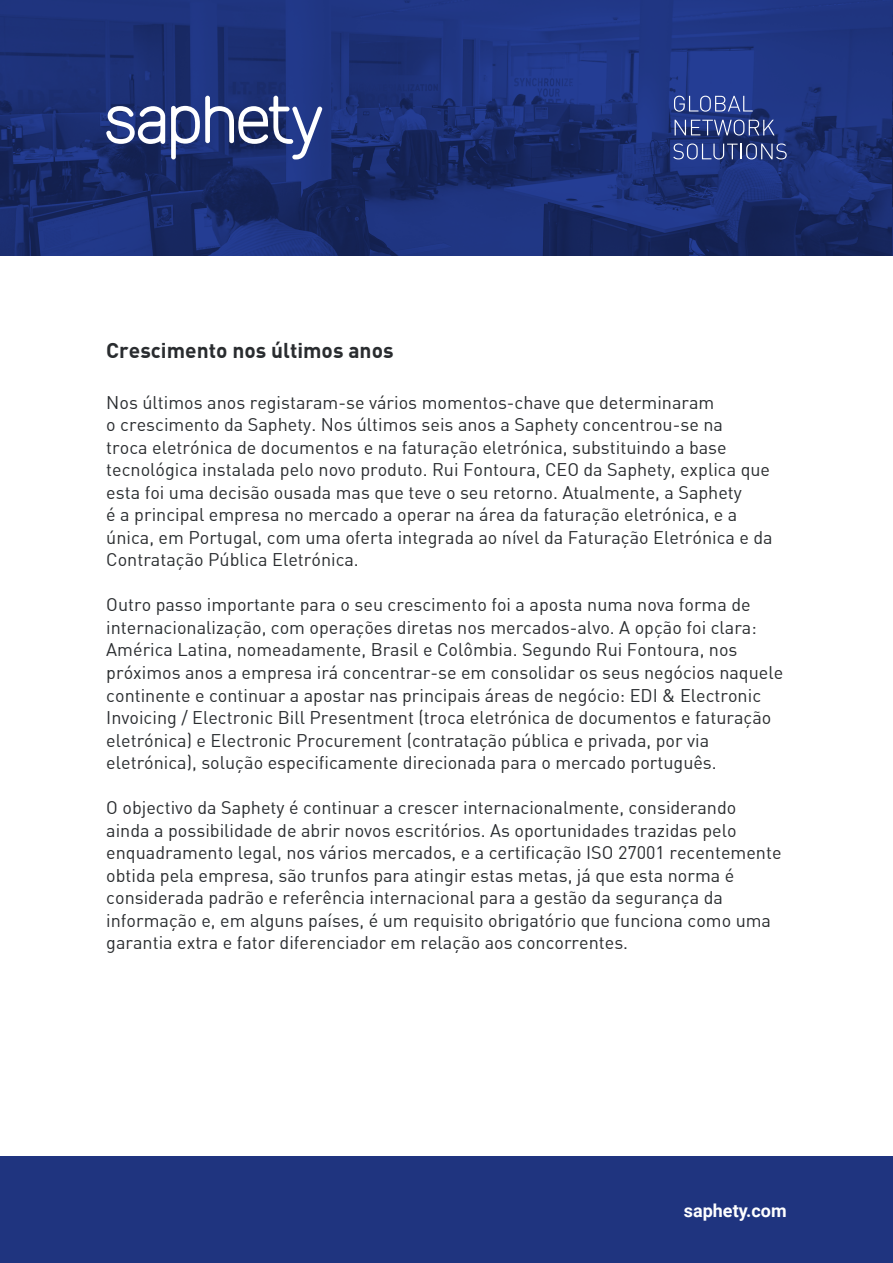
<style>
.page{position:relative;width:893px;height:1263px;background:#fff}
.page>*{position:absolute;margin:0;border:0;box-sizing:border-box;transform-origin:0 0}
.t1{font:21px "DIN Bold";color:#292c2f}
.t2{font:18px/22.5px "DIN Regular";color:#292c2f}
.t3{font:700 18px "Roboto";color:#fff}
</style>
<div class="page">
<img style="left:0;top:0;width:893px;height:255px">
<svg style="left:106px;top:106px;width:59px;height:38px"></svg>
<svg style="left:171px;top:96px;width:151px;height:63px"></svg>
<svg style="left:674px;top:96px;width:79px;height:16px"></svg>
<svg style="left:675px;top:120px;width:100px;height:16px;background:#4b5c96"></svg>
<svg style="left:673px;top:143px;width:114px;height:16px;background:#485994"></svg>
<div style="left:0;top:1157px;width:893px;height:106px;background:#1f347f"></div>
<p class="t1" style="left:106px;top:337px;width:289px">Crescimento nos últimos anos</p>
<p class="t2" style="left:106px;top:391px;width:668px">Nos últimos anos registaram-se vários momentos-chave que determinaram<br>o crescimento da Saphety. Nos últimos seis anos a Saphety concentrou-se na<br>troca eletrónica de documentos e na faturação eletrónica, substituindo a base tecnológica instalada pelo novo produto. Rui Fontoura, CEO da Saphety, explica que esta foi uma decisão ousada mas que teve o seu retorno. Atualmente, a Saphety<br>é a principal empresa no mercado a operar na área da faturação eletrónica, e a única, em Portugal, com uma oferta integrada ao nível da Faturação Eletrónica e da Contratação Pública Eletrónica.</p>
<p class="t2" style="left:106px;top:593px;width:678px">Outro passo importante para o seu crescimento foi a aposta numa nova forma de internacionalização, com operações diretas nos mercados-alvo. A opção foi clara:<br>América Latina, nomeadamente, Brasil e Colômbia. Segundo Rui Fontoura, nos próximos anos a empresa irá concentrar-se em consolidar os seus negócios naquele continente e continuar a apostar nas principais áreas de negócio: EDI &amp; Electronic Invoicing / Electronic Bill Presentment (troca eletrónica de documentos e faturação eletrónica) e Electronic Procurement (contratação pública e privada, por via eletrónica), solução especificamente direcionada para o mercado português.</p>
<p class="t2" style="left:106px;top:796px;width:677px">O objectivo da Saphety é continuar a crescer internacionalmente, considerando ainda a possibilidade de abrir novos escritórios. As oportunidades trazidas pelo enquadramento legal, nos vários mercados, e a certificação ISO 27001 recentemente obtida pela empresa, são trunfos para atingir estas metas, já que esta norma é considerada padrão e referência internacional para a gestão da segurança da informação e, em alguns países, é um requisito obrigatório que funciona como uma garantia extra e fator diferenciador em relação aos concorrentes.</p>
<p class="t3" style="left:684px;top:1198px;width:104px">saphety.com</p>
</div>
